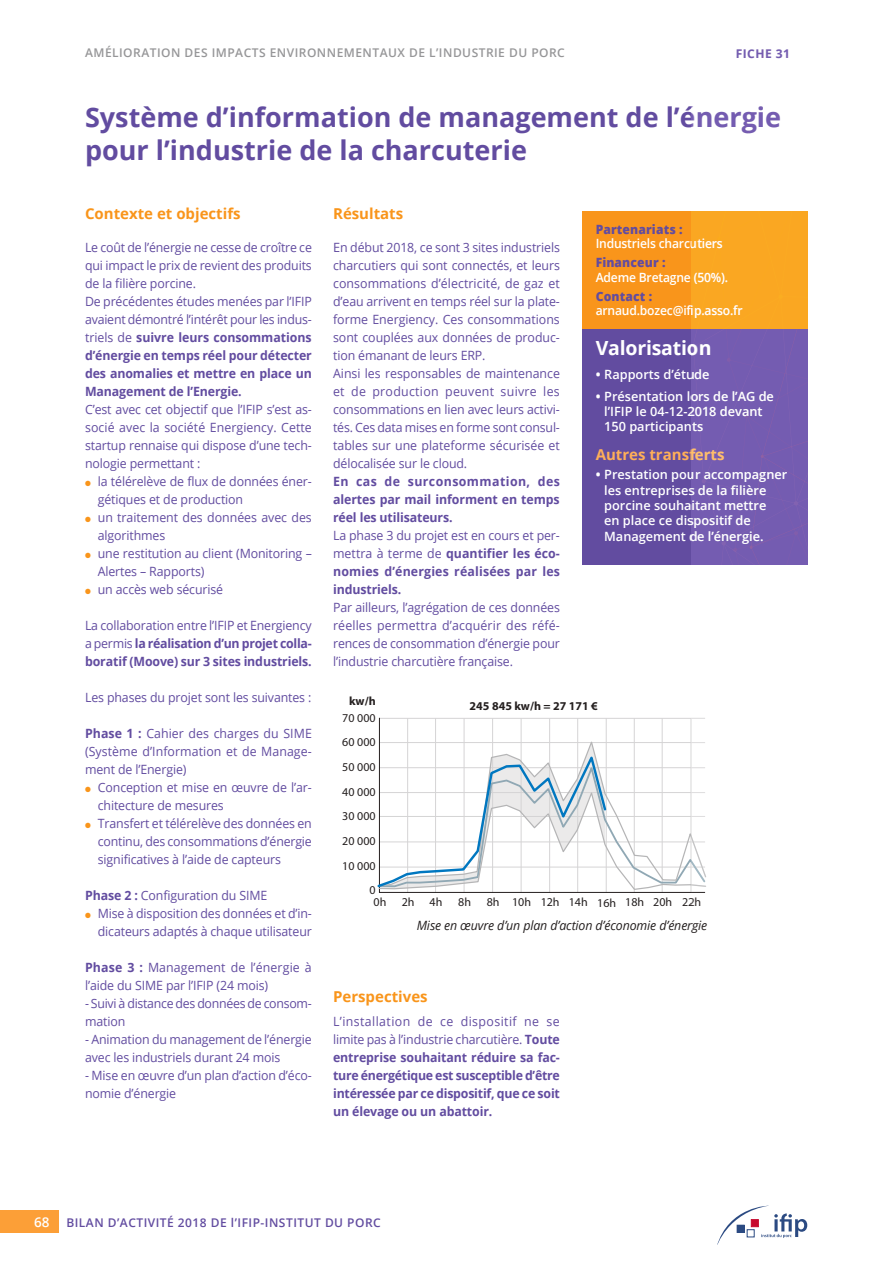
<style>
.page{position:relative;width:893px;height:1263px;background:#fff}
.page>*{position:absolute;margin:0;border:0;box-sizing:border-box;transform-origin:0 0}
.t1{font:700 27px/33px "Open Sans";color:#624ca0}
.t2{font:700 19.5px "Open Sans";letter-spacing:-.01em;color:#fff}
.t3{font:700 15px "Open Sans";color:#f9951b}
.t4{font:700 15px "Open Sans";color:#ffaf58}
.t5{font:600 13.5px "Open Sans";color:#fff}
.t6{font:12.75px/18px "Open Sans";letter-spacing:-.01em;color:#624ca0}
.t7{font:700 12.75px/18px "Open Sans";letter-spacing:-.01em;color:#624ca0;text-align:justify}
.t8{font:600 12.75px/15.3px "Open Sans";color:#fff}
.t9{font:600 12.75px "Open Sans";color:#fff;scale:.95 1}
.t10{font:italic 12.75px "Open Sans";letter-spacing:-.01em;color:#241f1f}
.t11{font:800 12.75px "Open Sans";letter-spacing:.01em;color:#624ca0;scale:.95 1}
.t12{font:12px/23.9px "Myriad Pro";color:#241f1f;text-align:right}
.t13{font:600 12px "Open Sans";letter-spacing:.04em;color:#969698}
.t14{font:600 12px "Open Sans";letter-spacing:.04em;color:#624ca0}
.t15{font:700 12px "Myriad Pro";color:#241f1f}
.t16{font:700 12px "Open Sans";letter-spacing:.04em;color:#624ca0}
.s1{font-weight:700}
.s2{color:#f9951b}
.s3{font-weight:400}
</style>
<div class="page">
<svg style="left:717px;top:1205px;width:90px;height:40px"></svg>
<div style="left:583px;top:327px;width:225px;height:237px;background:#624ca0"></div>
<div style="left:583px;top:211px;width:225px;height:117px;background:#f9951b"></div>
<svg style="left:379px;top:717px;width:312px;height:176px"></svg>
<svg style="left:378px;top:738px;width:313px;height:4px"></svg>
<svg style="left:377px;top:742px;width:314px;height:149px"></svg>
<div style="left:0;top:1210px;width:58px;height:23px;background:#fc9f37"></div>
<svg style="left:691px;top:211px;width:59px;height:682px"></svg>
<svg style="left:750px;top:211px;width:58px;height:354px;background:#a17581"></svg>
<p class="t13" style="left:85px;top:44px;width:481px">AMÉLIORATION DES IMPACTS ENVIRONNEMENTAUX DE L’INDUSTRIE DU PORC</p>
<p class="t16" style="left:736px;top:45px;width:56px">FICHE 31</p>
<h1 class="t1" style="left:85px;top:100px;width:698px">Système d’information de management de l’énergie pour l’industrie de la charcuterie</h1>
<p class="t3" style="left:85px;top:203px;width:157px">Contexte et objectifs</p>
<p class="t6" style="left:85px;top:238px;width:228px">Le coût de l’énergie ne cesse de croître ce qui impact le prix de revient des produits de la filière porcine.<br>De précédentes études menées par l’IFIP avaient démontré l’intérêt pour les indus&shy;triels de <span class="s1">suivre leurs consommations d’énergie en temps réel pour détecter des anomalies et mettre en place un Management de l’Energie.</span></p>
<p class="t6" style="left:85px;top:400px;width:228px;text-align:justify">C’est avec cet objectif que l’IFIP s’est as&shy;socié avec la société Energiency. Cette startup rennaise qui dispose d’une tech&shy;nologie permettant :</p>
<p class="t6" style="left:98px;top:472px;width:216px;text-indent:-13px"><span class="s2">●</span> la télérelève de flux de données éner&shy;gétiques et de production</p>
<p class="t6" style="left:98px;top:508px;width:216px;text-indent:-13px"><span class="s2">●</span> un traitement des données avec des algorithmes</p>
<p class="t6" style="left:98px;top:544px;width:216px;text-indent:-13px"><span class="s2">●</span> une restitution au client (Monitoring –<br>Alertes – Rapports)</p>
<p class="t6" style="left:85px;top:580px;width:140px"><span class="s2">●</span> un accès web sécurisé</p>
<p class="t7" style="left:85px;top:616px;width:228px"><span class="s3">La collaboration entre l’IFIP et Energiency a permis</span> la réalisation d’un projet colla&shy;boratif (Moove) sur 3 sites industriels.</p>
<p class="t6" style="left:85px;top:688px;width:228px">Les phases du projet sont les suivantes :</p>
<p class="t6" style="left:85px;top:724px;width:228px;text-align:justify"><span class="s1">Phase 1 :</span> Cahier des charges du SIME (Système d’Information et de Manage&shy;ment de l’Energie)</p>
<p class="t6" style="left:98px;top:778px;width:216px;text-indent:-13px"><span class="s2">●</span> Conception et mise en œuvre de l’ar&shy;chitecture de mesures</p>
<p class="t6" style="left:98px;top:814px;width:216px;text-align:justify;text-indent:-13px"><span class="s2">●</span> Transfert et télérelève des données en continu, des consommations d’énergie significatives à l’aide de capteurs</p>
<p class="t6" style="left:85px;top:886px;width:184px"><span class="s1">Phase 2 :</span> Configuration du SIME</p>
<p class="t6" style="left:85px;top:904px;width:228px;text-align:right"><span class="s2">●</span> Mise à disposition des données et d’in&shy;dicateurs adaptés à chaque utilisateur</p>
<p class="t6" style="left:85px;top:958px;width:228px"><span class="s1">Phase 3 :</span> Management de l’énergie à l’aide du SIME par l’IFIP (24 mois)</p>
<p class="t6" style="left:85px;top:994px;width:228px">- Suivi à distance des données de consom&shy;mation</p>
<p class="t6" style="left:85px;top:1030px;width:228px">- Animation du management de l’énergie avec les industriels durant 24 mois</p>
<p class="t6" style="left:85px;top:1066px;width:228px">- Mise en œuvre d’un plan d’action d’éco&shy;nomie d’énergie</p>
<p class="t3" style="left:333px;top:203px;width:72px">Résultats</p>
<p class="t6" style="left:333px;top:238px;width:228px">En début 2018, ce sont 3 sites industriels charcutiers qui sont connectés, et leurs consommations d’électricité, de gaz et d’eau arrivent en temps réel sur la plate&shy;forme Energiency. Ces consommations sont couplées aux données de produc&shy;tion émanant de leurs ERP.<br>Ainsi les responsables de maintenance et de production peuvent suivre les consommations en lien avec leurs activi&shy;tés. Ces data mises en forme sont consul&shy;tables sur une plateforme sécurisée et délocalisée sur le cloud.</p>
<p class="t7" style="left:333px;top:472px;width:228px">En cas de surconsommation, des alertes par mail informent en temps réel les utilisateurs.</p>
<p class="t7" style="left:333px;top:526px;width:228px"><span class="s3">La phase 3 du projet est en cours et per&shy;mettra à terme de</span> quantifier les éco&shy;nomies d’énergies réalisées par les industriels.</p>
<p class="t6" style="left:333px;top:598px;width:228px;text-align:justify">Par ailleurs, l’agrégation de ces données réelles permettra d’acquérir des réfé&shy;rences de consommation d’énergie pour l’industrie charcutière française.</p>
<p class="t11" style="left:596px;top:219px;width:93px">Partenariats :</p>
<p class="t9" style="left:596px;top:234px;width:135px">Industriels charcutiers</p>
<p class="t11" style="left:596px;top:253px;width:75px">Financeur :</p>
<p class="t9" style="left:596px;top:268px;width:141px">Ademe Bretagne (50%).</p>
<p class="t11" style="left:596px;top:287px;width:61px">Contact :</p>
<p class="t9" style="left:596px;top:302px;width:156px">arnaud.bozec@ifip.asso.fr</p>
<h2 class="t2" style="left:596px;top:334px;width:117px">Valorisation</h2>
<p class="t8" style="left:596px;top:366px;width:115px"><span class="s1">•</span> Rapports d’étude</p>
<p class="t8" style="left:604px;top:388px;width:171px;text-indent:-9px"><span class="s1">•</span> Présentation lors de l’AG de l’IFIP le 04-12-2018 devant<br>150 participants</p>
<p class="t4" style="left:596px;top:444px;width:130px">Autres transferts</p>
<p class="t8" style="left:604px;top:467px;width:185px;text-indent:-9px"><span class="s1">•</span> Prestation pour accompagner les entreprises de la filière porcine souhaitant mettre<br>en place ce dispositif de<br>Management de l’énergie.</p>
<p class="t15" style="left:349px;top:693px;width:28px">kw/h</p>
<p class="t12" style="left:342px;top:705px;width:35px">70 000</p>
<p class="t12" style="left:342px;top:730px;width:35px">60 000</p>
<p class="t12" style="left:342px;top:755px;width:35px">50 000</p>
<p class="t12" style="left:342px;top:780px;width:35px">40 000</p>
<p class="t12" style="left:342px;top:804px;width:35px">30 000</p>
<p class="t12" style="left:342px;top:829px;width:35px">20 000</p>
<p class="t12" style="left:342px;top:854px;width:35px">10 000<br>0</p>
<p class="t12" style="left:374px;top:890px;width:14px">0h</p>
<p class="t12" style="left:402px;top:890px;width:14px">2h</p>
<p class="t15" style="left:470px;top:698px;width:130px">245 845 kw/h = 27 171 €</p>
<p class="t12" style="left:430px;top:890px;width:14px">4h</p>
<p class="t12" style="left:458px;top:890px;width:14px">8h</p>
<p class="t12" style="left:487px;top:890px;width:216px">8h 10h 12h 14h 16h 18h 20h 22h</p>
<p class="t10" style="left:417px;top:917px;width:292px">Mise en œuvre d’un plan d’action d’économie d’énergie</p>
<p class="t3" style="left:333px;top:985px;width:96px">Perspectives</p>
<p class="t7" style="left:333px;top:1012px;width:228px"><span class="s3">L’installation de ce dispositif ne se limite pas à l’industrie charcutière.</span> Toute entreprise souhaitant réduire sa fac&shy;ture énergétique est susceptible d’être intéressée par ce dispositif, que ce soit un élevage ou un abattoir.</p>
<p class="t5" style="left:34px;top:1213px;width:17px">68</p>
<p class="t14" style="left:66px;top:1214px;width:316px">BILAN D’ACTIVITÉ 2018 DE l’IFIP-INSTITUT DU PORC</p>
</div>
